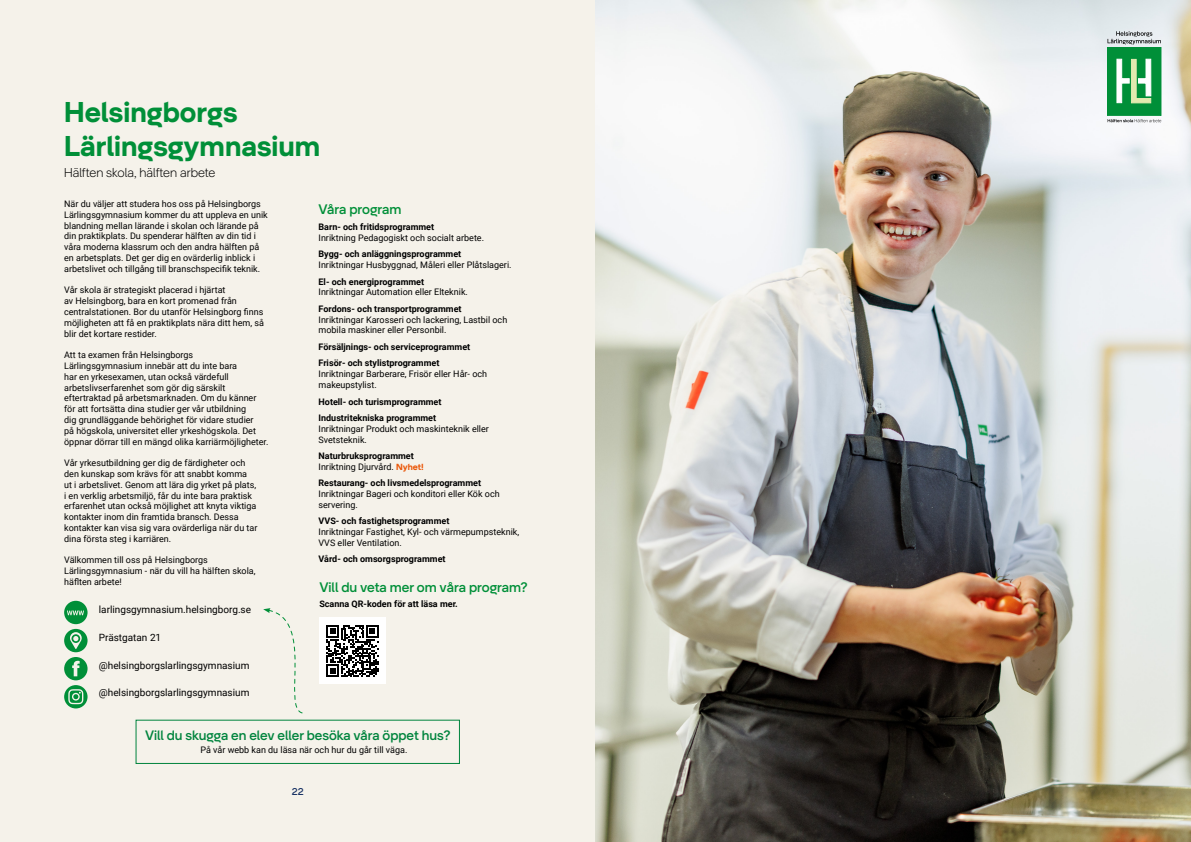
<style>
.page{position:relative;width:1191px;height:842px;background:#f5f2ea}
.page>*{position:absolute;margin:0;border:0;box-sizing:border-box;transform-origin:0 0}
.t1{font:700 29px/34.8px "Helsingborg Sans";color:#008f38}
.t2{font:500 14px "Helsingborg Sans";color:#008f38}
.t3{font:500 13.8px "Helsingborg Sans";color:#00843d}
.t4{font:300 13px "Helsingborg Sans";color:#000}
.t5{font:10px "Roboto";color:#000}
.t6{font:500 10px "Helsingborg Sans";color:#183264}
.t7{font:9px/10.8px "Roboto";color:#000}
.t8{font:700 9px/16.5px "Roboto";color:#000}
.s1{font-weight:400}
.s2{font-family:"Helsingborg Sans";color:#ea590c}
</style>
<div class="page">
<img style="left:595px;top:0;width:596px;height:842px">
<div style="left:319px;top:618px;width:67px;height:66px;background:#fff"></div>
<svg style="left:326px;top:625px;width:52px;height:52px"></svg>
<svg style="left:64px;top:601px;width:24px;height:107px"></svg>
<div style="left:1107px;top:48px;width:54px;height:67px;background:#008f38"></div>
<div style="left:1107px;top:47px;width:54px;height:69px;border:1px solid #008f38"></div>
<svg style="left:1116px;top:59px;width:35px;height:44px"></svg>
<svg style="left:1107px;top:31px;width:54px;height:13px"></svg>
<svg style="left:1107px;top:119px;width:54px;height:3px"></svg>
<svg style="left:263px;top:608px;width:40px;height:106px"></svg>
<div style="left:135px;top:720px;width:325px;height:44px;border:1px solid #00843d"></div>
<h1 class="t1" style="left:64px;top:94px;width:258px">Helsingborgs<br>Lärlingsgymnasium</h1>
<h3 class="t4" style="left:64px;top:165px;width:153px">Hälften skola, hälften arbete</h3>
<h2 class="t2" style="left:318px;top:200px;width:84px">Våra program</h2>
<p class="t8" style="left:318px;top:218px;width:117px">Barn- och fritidsprogrammet</p>
<p class="t7" style="left:318px;top:232px;width:167px">Inriktning Pedagogiskt och socialt arbete.</p>
<p class="t8" style="left:318px;top:246px;width:144px">Bygg- och anläggningsprogrammet</p>
<p class="t7" style="left:318px;top:259px;width:194px">Inriktningar Husbyggnad, Måleri eller Plåtslageri.</p>
<p class="t8" style="left:318px;top:273px;width:107px">El- och energiprogrammet</p>
<p class="t7" style="left:318px;top:286px;width:151px">Inriktningar Automation eller Elteknik.</p>
<p class="t8" style="left:318px;top:300px;width:145px">Fordons- och transportprogrammet</p>
<p class="t7" style="left:318px;top:314px;width:190px">Inriktningar Karosseri och lackering, Lastbil och mobila maskiner eller Personbil.</p>
<p class="t8" style="left:318px;top:338px;width:153px">Försäljnings- och serviceprogrammet<br>Frisör- och stylistprogrammet</p>
<p class="t7" style="left:318px;top:368px;width:170px">Inriktningar Barberare, Frisör eller Hår- och makeupstylist.</p>
<p class="t8" style="left:318px;top:393px;width:124px">Hotell- och turismprogrammet<br>Industritekniska programmet</p>
<p class="t7" style="left:318px;top:423px;width:172px">Inriktningar Produkt och maskinteknik eller<br>Svetsteknik.</p>
<p class="t8" style="left:318px;top:450px;width:107px;line-height:10.8px">Naturbruksprogrammet<br><span class="s1">Inriktning Djurvård.</span> <span class="s2">Nyhet!</span></p>
<p class="t8" style="left:318px;top:474px;width:164px">Restaurang- och livsmedelsprogrammet</p>
<p class="t7" style="left:318px;top:488px;width:183px">Inriktningar Bageri och konditori eller Kök och servering.</p>
<p class="t8" style="left:318px;top:513px;width:132px">VVS- och fastighetsprogrammet</p>
<p class="t7" style="left:318px;top:526px;width:202px">Inriktningar Fastighet, Kyl- och värmepumpsteknik,<br>VVS eller Ventilation.</p>
<p class="t8" style="left:318px;top:551px;width:129px">Vård- och omsorgsprogrammet</p>
<h2 class="t2" style="left:319px;top:579px;width:210px">Vill du veta mer om våra program?</h2>
<p class="t8" style="left:319px;top:595px;width:140px">Scanna QR-koden för att läsa mer.</p>
<p class="t5" style="left:99px;top:602px;width:154px">larlingsgymnasium.helsingborg.se</p>
<p class="t5" style="left:99px;top:631px;width:64px">Prästgatan 21</p>
<p class="t5" style="left:99px;top:658px;width:152px">@helsingborgslarlingsgymnasium</p>
<p class="t5" style="left:99px;top:686px;width:152px">@helsingborgslarlingsgymnasium</p>
<p class="t7" style="left:64px;top:198px;width:205px">När du väljer att studera hos oss på Helsingborgs Lärlingsgymnasium kommer du att uppleva en unik blandning mellan lärande i skolan och lärande på din praktikplats. Du spenderar hälften av din tid i våra moderna klassrum och den andra hälften på en arbetsplats. Det ger dig en ovärderlig inblick i arbetslivet och tillgång till branschspecifik teknik.</p>
<p class="t7" style="left:64px;top:284px;width:201px">Vår skola är strategiskt placerad i hjärtat<br>av Helsingborg, bara en kort promenad från centralstationen. Bor du utanför Helsingborg finns möjligheten att få en praktikplats nära ditt hem, så blir det kortare restider.</p>
<p class="t7" style="left:64px;top:349px;width:206px">Att ta examen från Helsingborgs Lärlingsgymnasium innebär att du inte bara<br>har en yrkesexamen, utan också värdefull arbetslivserfarenhet som gör dig särskilt eftertraktad på arbetsmarknaden. Om du känner för att fortsätta dina studier ger vår utbildning<br>dig grundläggande behörighet för vidare studier<br>på högskola, universitet eller yrkeshögskola. Det öppnar dörrar till en mängd olika karriärmöjligheter.</p>
<p class="t7" style="left:64px;top:457px;width:195px">Vår yrkesutbildning ger dig de färdigheter och den kunskap som krävs för att snabbt komma<br>ut i arbetslivet. Genom att lära dig yrket på plats, i en verklig arbetsmiljö, får du inte bara praktisk erfarenhet utan också möjlighet att knyta viktiga kontakter inom din framtida bransch. Dessa kontakter kan visa sig vara ovärderliga när du tar dina första steg i karriären.</p>
<p class="t7" style="left:64px;top:554px;width:193px">Välkommen till oss på Helsingborgs<br>Lärlingsgymnasium - när du vill ha hälften skola, häflten arbete!</p>
<h3 class="t3" style="left:145px;top:727px;width:307px">Vill du skugga en elev eller besöka våra öppet hus?</h3>
<p class="t7" style="left:200px;top:744px;width:208px">På vår webb kan du läsa när och hur du går till väga.</p>
<p class="t6" style="left:292px;top:785px;width:13px">22</p>
</div>
